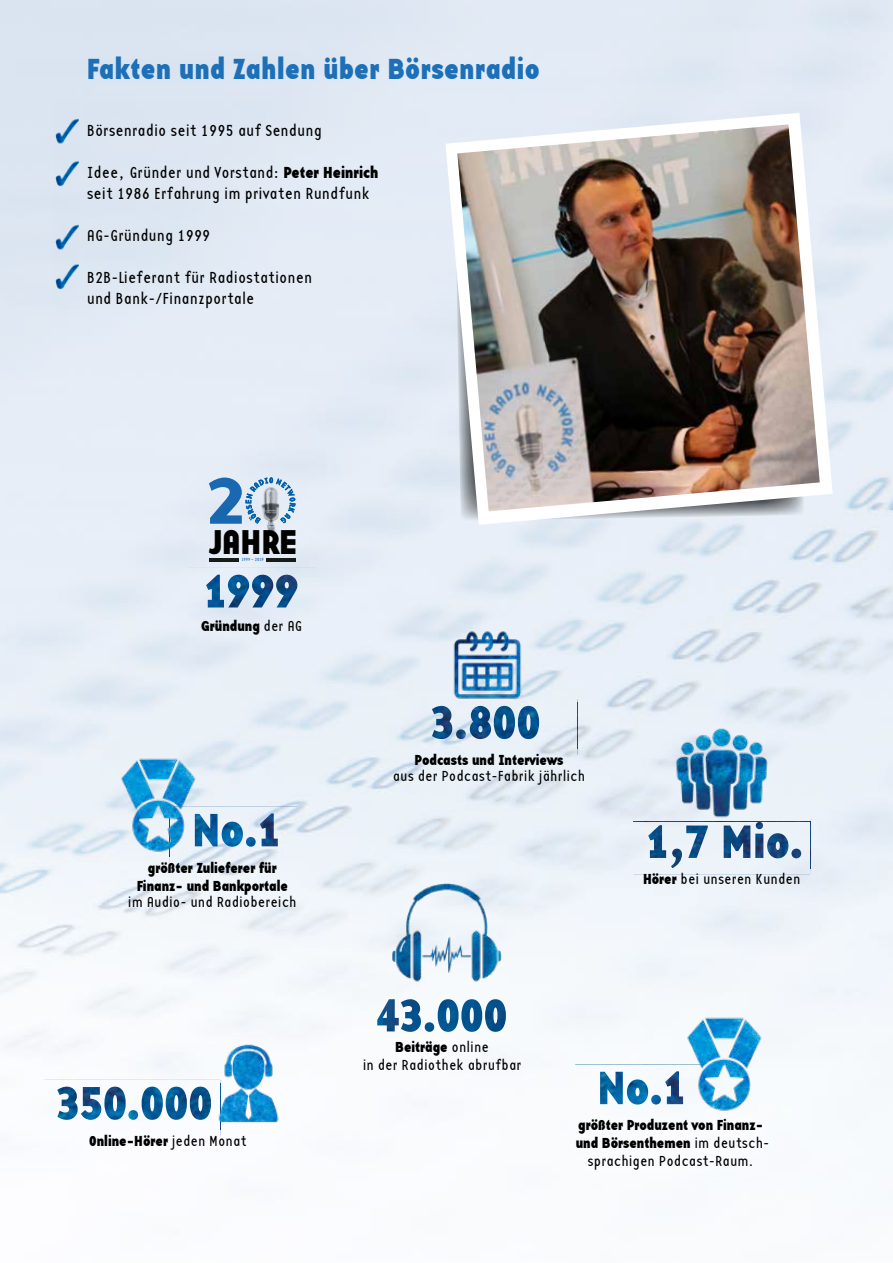
<style>
.page{position:relative;width:893px;height:1263px;background:#fff}
.page>*{position:absolute;margin:0;border:0;box-sizing:border-box;transform-origin:0 0}
.t1{font:35.85px "Base Twelve Sans B";color:#000}
.t2{font:30px "Base Twelve Sans B";letter-spacing:.015em;color:#1d70b8}
.t3{font:16.5px/21px "Base Twelve Sans";color:#000}
.t4{font:15px/18px "Base Twelve Sans B";color:#000}
.t5{font:15px "Base Twelve Sans";color:#000}
.t6{font:4.65px "Base Twelve Sans";letter-spacing:-.005em;color:#1d71b8}
.s1{font-family:"Base Twelve Sans B"}
.s2{font-family:"Base Twelve Sans"}
</style>
<div class="page">
<img style="left:0;top:0;width:893px;height:1136px">
<img style="left:55px;top:100px;width:24px;height:43px">
<img style="left:55px;top:143px;width:24px;height:63px">
<img style="left:55px;top:206px;width:24px;height:40px">
<img style="left:55px;top:246px;width:24px;height:64px">
<img style="left:256px;top:524px;width:30px;height:13px">
<svg style="left:245px;top:477px;width:51px;height:47px;background:#aac0d5"></svg>
<hr style="left:209px;top:558px;width:30px;height:3px;background:#1d1e1c">
<hr style="left:266px;top:558px;width:30px;height:3px;background:#1d1e1c">
<div style="left:188px;top:568px;width:128px;height:56px;background:#e4ecf5"></div>
<img style="left:206px;top:575px;width:91px;height:32px">
<div style="left:633px;top:818px;width:177px;height:56px;background:#ebf2f9"></div>
<img style="left:648px;top:825px;width:153px;height:43px">
<img style="left:658px;top:719px;width:124px;height:106px">
<svg style="left:401px;top:699px;width:176px;height:56px;background:#e7eef5"></svg>
<svg style="left:401px;top:703px;width:176px;height:46px;background:#e3ecf4"></svg>
<img style="left:432px;top:706px;width:107px;height:33px">
<img style="left:445px;top:629px;width:85px;height:72px">
<div style="left:575px;top:1064px;width:128px;height:56px;background:#f7fbfd"></div>
<div style="left:575px;top:1068px;width:128px;height:46px;background:#fff"></div>
<img style="left:600px;top:1071px;width:81px;height:25px">
<div style="left:552px;top:1096px;width:240px;height:97px;background:#fff"></div>
<img style="left:681px;top:1011px;width:84px;height:100px">
<svg style="left:445px;top:113px;width:388px;height:412px;fill:#e4ecf6"></svg>
<img style="left:457px;top:124px;width:363px;height:387px">
<img style="left:377px;top:869px;width:140px;height:134px">
<div style="left:44px;top:1080px;width:176px;height:55px;background:#fff"></div>
<img style="left:57px;top:1086px;width:152px;height:34px">
<img style="left:209px;top:1036px;width:77px;height:96px">
<svg style="left:170px;top:807px;width:127px;height:55px"></svg>
<svg style="left:170px;top:810px;width:127px;height:47px;background:#e3ebf3"></svg>
<img style="left:199px;top:813px;width:79px;height:34px">
<img style="left:115px;top:752px;width:84px;height:103px">
<div style="left:374px;top:983px;width:141px;height:59px;background:#f6fafd"></div>
<svg style="left:377px;top:999px;width:129px;height:33px"></svg>
<h2 class="t2" style="left:87px;top:48px;width:454px">Fakten und Zahlen über Börsenradio</h2>
<p class="t3" style="left:87px;top:120px;width:237px">Börsenradio seit 1995 auf Sendung</p>
<p class="t3" style="left:87px;top:162px;width:293px">Idee, Gründer und Vorstand: <span class="s1">Peter Heinrich </span>seit 1986 Erfahrung im privaten Rundfunk</p>
<p class="t3" style="left:87px;top:225px;width:125px">AG-Gründung 1999</p>
<p class="t3" style="left:87px;top:267px;width:227px">B2B-Lieferant für Radiostationen und Bank-/Finanzportale</p>
<h1 class="t1" style="left:205px;top:516px;width:94px"><sup>2</sup>JAHRE</h1>
<p class="t6" style="left:241px;top:557px;width:24px">1999 – 2019</p>
<p class="t4" style="left:201px;top:616px;width:103px">Gründung <span class="s2">der AG</span></p>
<p class="t4" style="left:137px;top:858px;width:153px;text-align:center">größter Zulieferer für<br>Finanz- und Bankportale</p>
<p class="t5" style="left:128px;top:893px;width:170px">im Audio- und Radiobereich</p>
<p class="t4" style="left:89px;top:1131px;width:159px">Online-Hörer <span class="s2">jeden Monat</span></p>
<p class="t4" style="left:415px;top:750px;width:150px">Podcasts und Interviews</p>
<p class="t5" style="left:393px;top:767px;width:194px">aus der Podcast-Fabrik jährlich</p>
<p class="t5" style="left:643px;top:870px;width:159px"><span class="s1">Hörer</span> bei unseren Kunden</p>
<p class="t4" style="left:395px;top:1037px;width:95px">Beiträge <span class="s2">online</span></p>
<p class="t5" style="left:363px;top:1055px;width:160px">in der Radiothek abrufbar</p>
<p class="t4" style="left:576px;top:1115px;width:195px">größter Produzent von Finanz&shy;und Börsenthemen <span class="s2">im deutsch-</span></p>
<p class="t5" style="left:588px;top:1152px;width:168px">sprachigen Podcast-Raum.</p>
</div>
